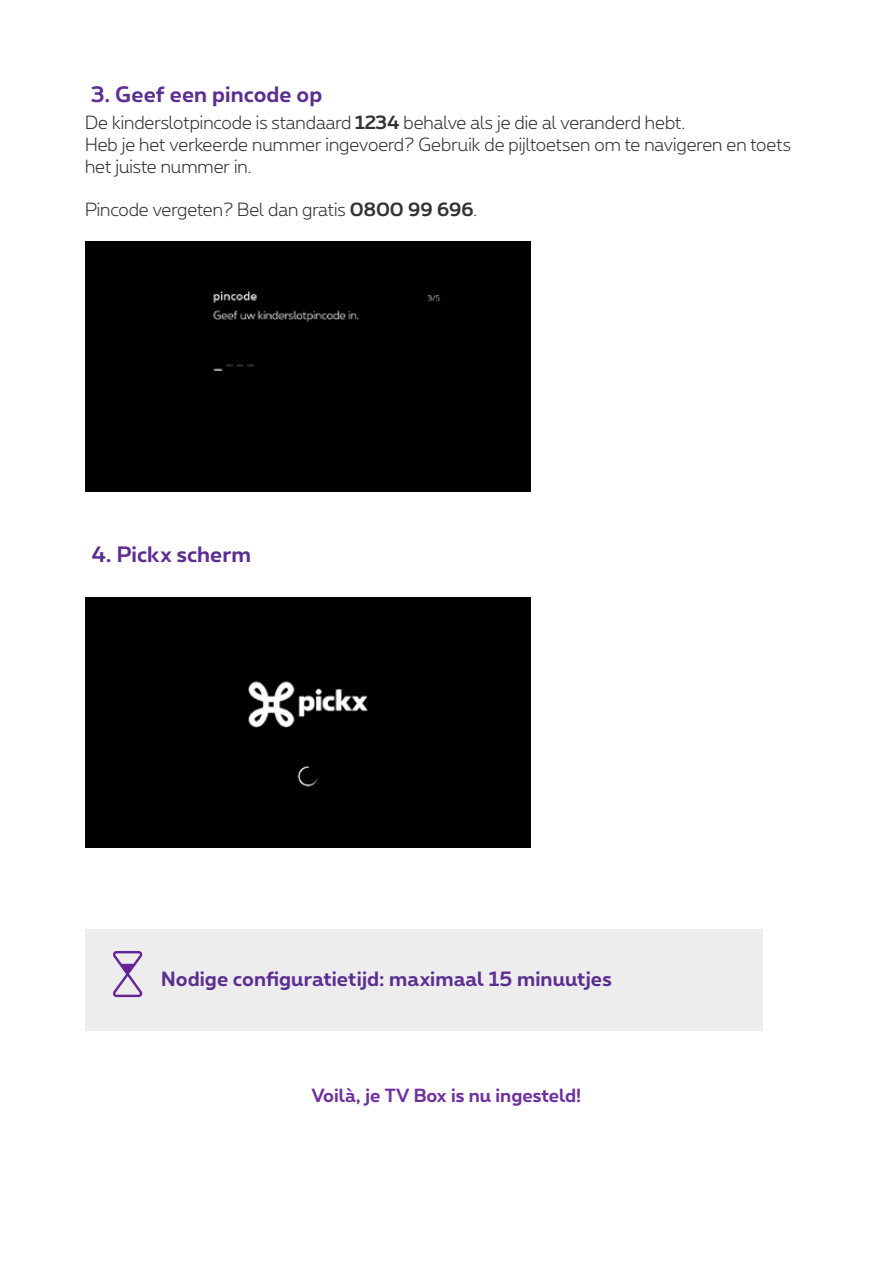
<style>
.page{position:relative;width:893px;height:1263px;background:#fff}
.page>*{position:absolute;margin:0;border:0;box-sizing:border-box;transform-origin:0 0}
.t1{font:700 21px "Proximus";letter-spacing:.005em;color:#5c2e91}
.t2{font:700 19.5px "Proximus";letter-spacing:.005em;color:#5c2e91}
.t3{font:300 18px/21.6px "Proximus";color:#333}
.t4{font:700 18px "Proximus";color:#7030a0}
.s1{font-weight:700}
</style>
<div class="page">
<div style="left:85px;top:241px;width:445px;height:250px;background:#010101"></div>
<div style="left:85px;top:597px;width:445px;height:251px;background:#010101"></div>
<div style="left:85px;top:930px;width:677px;height:101px;background:#ededed"></div>
<svg style="left:113px;top:951px;width:29px;height:46px"></svg>
<p class="t1" style="left:91px;top:79px;width:232px">3. Geef een pincode op</p>
<p class="t3" style="left:85px;top:111px;width:707px">De kinderslotpincode is standaard <span class="s1">1234</span> behalve als je die al veranderd hebt.<br>Heb je het verkeerde nummer ingevoerd? Gebruik de pijltoetsen om te navigeren en toets het juiste nummer in.</p>
<p class="t3" style="left:85px;top:197px;width:394px">Pincode vergeten? Bel dan gratis <span class="s1">0800 99 696</span>.</p>
<p class="t1" style="left:91px;top:539px;width:161px">4. Pickx scherm</p>
<p class="t2" style="left:161px;top:965px;width:452px">Nodige configuratietijd: maximaal 15 minuutjes</p>
<p class="t4" style="left:312px;top:1082px;width:271px">Voilà, je TV Box is nu ingesteld!</p>
</div>
